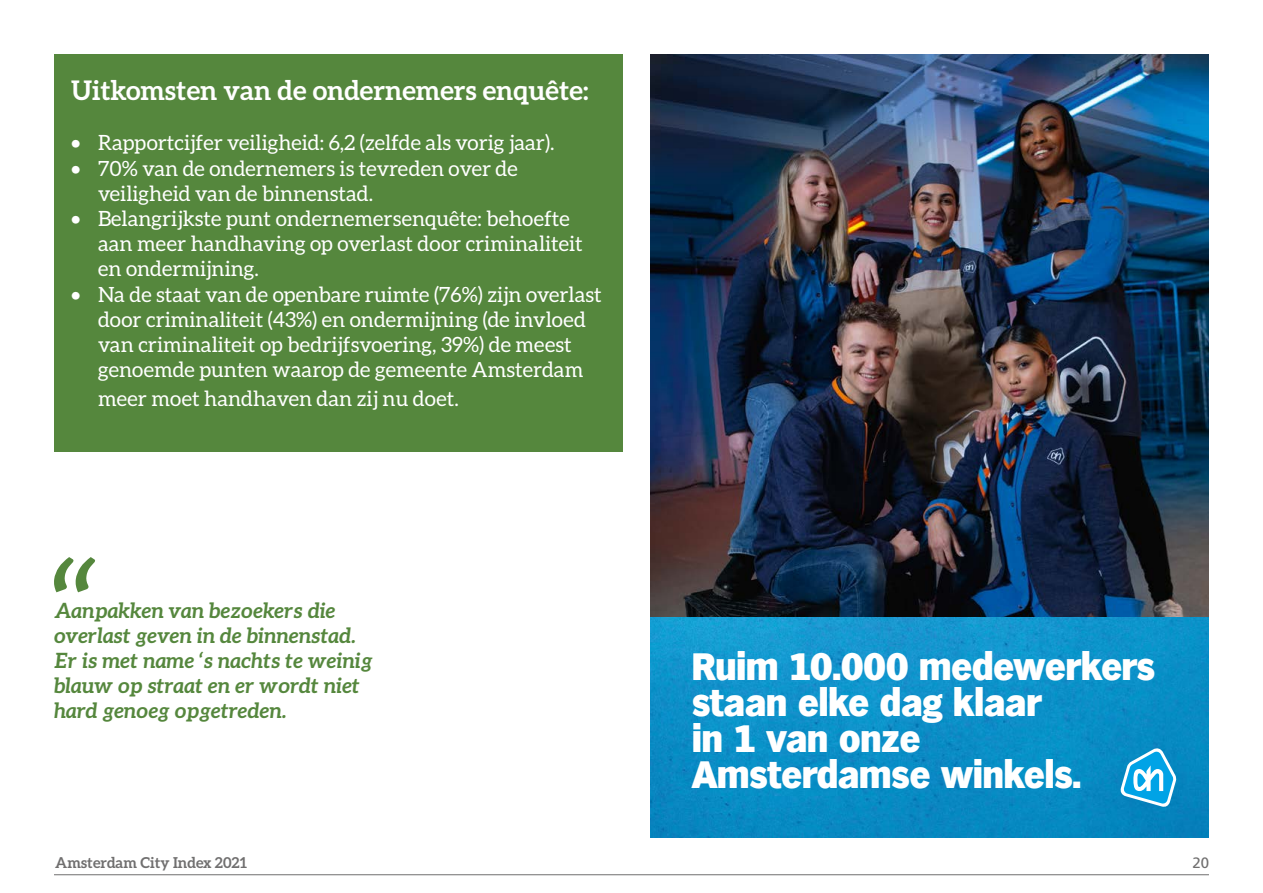
<style>
.page{position:relative;width:1263px;height:893px;background:#fff}
.page>*{position:absolute;margin:0;border:0;box-sizing:border-box;transform-origin:0 0}
.t1{font:800 37.05px/35.8px "Hamburg Serial";color:#fff}
.t2{font:700 27px "Aleo";color:#fff}
.t3{font:21px/25.2px "Aleo";color:#fff}
.t4{font:italic 700 21px/25.2px "Aleo";color:#55873d}
.t5{font:700 15px "Aleo";color:#706f6f}
.t6{font:15px "Frutiger LT Std";color:#706f6f}
</style>
<div class="page">
<hr style="left:54px;top:874px;width:1155px;height:1px;background:#706f6f">
<svg style="left:54px;top:557px;width:41px;height:35px"></svg>
<img style="left:650px;top:54px;width:559px;height:563px">
<img style="left:650px;top:617px;width:559px;height:220px">
<svg style="left:1120px;top:748px;width:56px;height:59px"></svg>
<div style="left:54px;top:54px;width:568px;height:398px;background:#55873d"></div>
<p class="t2" style="left:71px;top:75px;width:519px">Uitkomsten van de ondernemers enquête:</p>
<p class="t3" style="left:71px;top:130px;width:485px">• Rapportcijfer veiligheid: 6,2 (zelfde als vorig jaar).</p>
<p class="t3" style="left:98px;top:155px;width:421px;text-indent:-27px">• 70% van de ondernemers is tevreden over de veiligheid van de binnenstad.</p>
<p class="t3" style="left:98px;top:206px;width:486px;text-indent:-27px">• Belangrijkste punt ondernemersenquête: behoefte aan meer handhaving op overlast door criminaliteit en ondermijning.</p>
<p class="t3" style="left:71px;top:281px;width:532px;text-align:center">• Na de staat van de openbare ruimte (76%) zijn overlast door criminaliteit (43%) en ondermijning (de invloed<br>van criminaliteit op bedrijfsvoering, 39%) de meest genoemde punten waarop de gemeente Amsterdam</p>
<p class="t3" style="left:98px;top:386px;width:362px">meer moet handhaven dan zij nu doet.</p>
<p class="t4" style="left:54px;top:597px;width:320px">Aanpakken van bezoekers die overlast geven in de binnenstad.<br>Er is met name ‘s nachts te weinig blauw op straat en er wordt niet hard genoeg opgetreden.</p>
<h1 class="t1" style="left:692px;top:649px;width:464px">Ruim 10.000 medewerkers staan elke dag klaar<br>in 1 van onze<br>Amsterdamse winkels.</h1>
<p class="t5" style="left:55px;top:854px;width:193px">Amsterdam City Index 2021</p>
<p class="t6" style="left:1192px;top:854px;width:18px">20</p>
</div>
